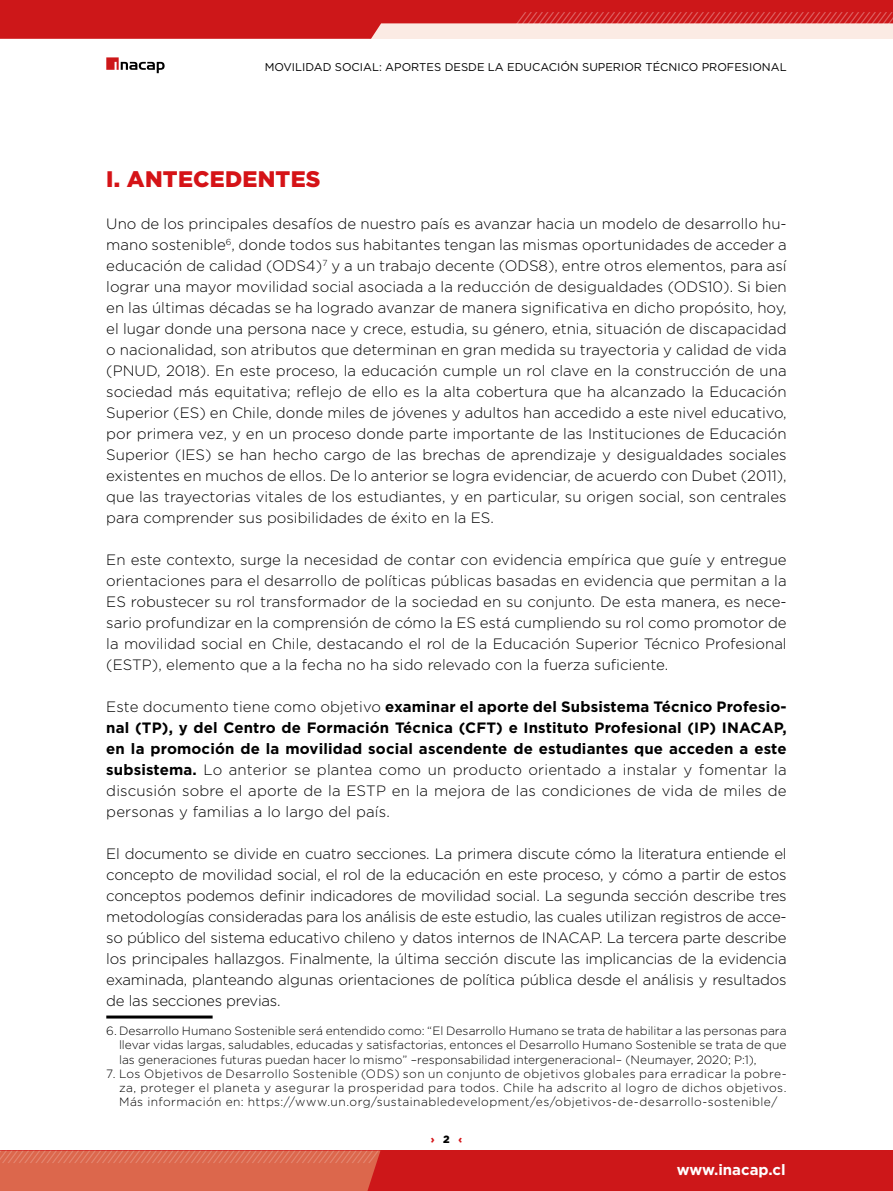
<style>
.page{position:relative;width:893px;height:1191px;background:#fff}
.page>*{position:absolute;margin:0;border:0;box-sizing:border-box;transform-origin:0 0}
.t1{font:900 22.5px "Gotham";letter-spacing:.01em;color:#d51317}
.t2{font:300 15px/21px "Gotham";color:#000;text-align:justify}
.t3{font:700 15px/21px "Gotham";letter-spacing:.01em;color:#000;text-align:justify}
.t4{font:700 15px "Gotham";color:#fff}
.t5{font:300 12px/14.2px "Gotham";letter-spacing:.01em;color:#000;text-align:justify}
.t6{font:11.25px "Gotham";color:#000}
.t7{font:900 10.5px "Gotham";color:#d51317}
.s1{font-weight:300}
.s2{color:#000}
</style>
<div class="page">
<svg style="left:106px;top:57px;width:59px;height:16px"></svg>
<svg style="left:0;top:0;width:893px;height:39px;background:#d84a4a"></svg>
<div style="left:0;top:1150px;width:893px;height:41px;background:#cd1719"></div>
<svg style="left:0;top:1150px;width:380px;height:41px;background:#dc664d"></svg>
<hr style="left:106px;top:1015px;width:107px;height:3px;background:#000">
<p class="t6" style="left:265px;top:60px;width:523px">MOVILIDAD SOCIAL: APORTES DESDE LA EDUCACIÓN SUPERIOR TÉCNICO PROFESIONAL</p>
<h1 class="t1" style="left:106px;top:164px;width:216px">I. ANTECEDENTES</h1>
<p class="t2" style="left:106px;top:213px;width:682px">Uno de los principales desafíos de nuestro país es avanzar hacia un modelo de desarrollo hu&shy;mano sostenible<sup>6</sup>, donde todos sus habitantes tengan las mismas oportunidades de acceder a educación de calidad (ODS4)<sup>7</sup> y a un trabajo decente (ODS8), entre otros elementos, para así lograr una mayor movilidad social asociada a la reducción de desigualdades (ODS10). Si bien en las últimas décadas se ha logrado avanzar de manera significativa en dicho propósito, hoy, el lugar donde una persona nace y crece, estudia, su género, etnia, situación de discapacidad o nacionalidad, son atributos que determinan en gran medida su trayectoria y calidad de vida (PNUD, 2018). En este proceso, la educación cumple un rol clave en la construcción de una sociedad más equitativa; reflejo de ello es la alta cobertura que ha alcanzado la Educación Superior (ES) en Chile, donde miles de jóvenes y adultos han accedido a este nivel educativo, por primera vez, y en un proceso donde parte importante de las Instituciones de Educación Superior (IES) se han hecho cargo de las brechas de aprendizaje y desigualdades sociales existentes en muchos de ellos. De lo anterior se logra evidenciar, de acuerdo con Dubet (2011), que las trayectorias vitales de los estudiantes, y en particular, su origen social, son centrales para comprender sus posibilidades de éxito en la ES.</p>
<p class="t2" style="left:106px;top:549px;width:682px">En este contexto, surge la necesidad de contar con evidencia empírica que guíe y entregue orientaciones para el desarrollo de políticas públicas basadas en evidencia que permitan a la ES robustecer su rol transformador de la sociedad en su conjunto. De esta manera, es nece&shy;sario profundizar en la comprensión de cómo la ES está cumpliendo su rol como promotor de la movilidad social en Chile, destacando el rol de la Educación Superior Técnico Profesional (ESTP), elemento que a la fecha no ha sido relevado con la fuerza suficiente.</p>
<p class="t3" style="left:106px;top:696px;width:682px"><span class="s1">Este documento tiene como objetivo</span> examinar el aporte del Subsistema Técnico Profesio&shy;nal (TP), y del Centro de Formación Técnica (CFT) e Instituto Profesional (IP) INACAP, en la promoción de la movilidad social ascendente de estudiantes que acceden a este subsistema. <span class="s1">Lo anterior se plantea como un producto orientado a instalar y fomentar la discusión sobre el aporte de la ESTP en la mejora de las condiciones de vida de miles de personas y familias a lo largo del país.</span></p>
<p class="t2" style="left:106px;top:843px;width:682px">El documento se divide en cuatro secciones. La primera discute cómo la literatura entiende el concepto de movilidad social, el rol de la educación en este proceso, y cómo a partir de estos conceptos podemos definir indicadores de movilidad social. La segunda sección describe tres metodologías consideradas para los análisis de este estudio, las cuales utilizan registros de acce&shy;so público del sistema educativo chileno y datos internos de INACAP. La tercera parte describe los principales hallazgos. Finalmente, la última sección discute las implicancias de la evidencia examinada, planteando algunas orientaciones de política pública desde el análisis y resultados de las secciones previas.</p>
<p class="t5" style="left:119px;top:1023px;width:669px;text-indent:-13px">6. Desarrollo Humano Sostenible será entendido como: “El Desarrollo Humano se trata de habilitar a las personas para llevar vidas largas, saludables, educadas y satisfactorias, entonces el Desarrollo Humano Sostenible se trata de que las generaciones futuras puedan hacer lo mismo” –responsabilidad intergeneracional– (Neumayer, 2020; P:1),</p>
<p class="t5" style="left:119px;top:1066px;width:669px;text-indent:-13px">7. Los Objetivos de Desarrollo Sostenible (ODS) son un conjunto de objetivos globales para erradicar la pobre&shy;za, proteger el planeta y asegurar la prosperidad para todos. Chile ha adscrito al logro de dichos objetivos.<br>Más información en: https://www.un.org/sustainabledevelopment/es/objetivos-de-desarrollo-sostenible/</p>
<p class="t7" style="left:431px;top:1132px;width:33px">› <span class="s2">2</span> ‹</p>
<p class="t4" style="left:677px;top:1160px;width:110px">www.inacap.cl</p>
</div>
